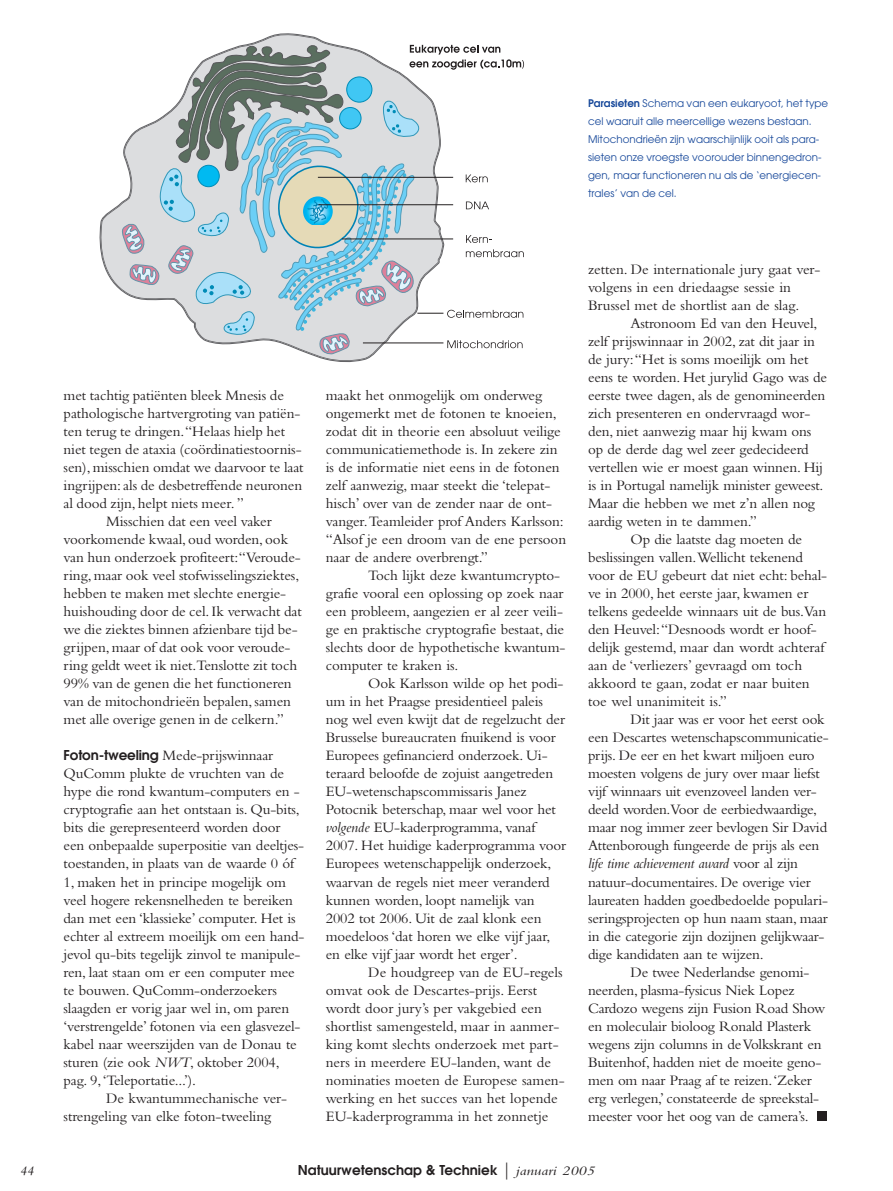
<style>
.page{position:relative;width:893px;height:1191px;background:#fff}
.page>*{position:absolute;margin:0;border:0;box-sizing:border-box;transform-origin:0 0}
.t1{font:15px/18px "Bembo";letter-spacing:-.01em;color:#231f20}
.t2{font:italic 15px "Bembo";letter-spacing:-.015em;color:#231f20}
.t3{font:600 13.5px "Avant Garde";color:#231f20}
.t4{font:italic 13.5px "Bembo";color:#231f20}
.t5{font:10.5px/18px "Avant Garde";color:#17489a}
.s1{font-weight:600}
.s2{font-family:"Avant Garde";font-weight:600;font-size:13.5px}
.s3{font-style:italic}
.s4{font-style:normal}
.s5{font-family:"Bembo";font-weight:400;font-size:19.5px}
.s6{font-family:"Bembo";font-weight:400;font-style:italic}
</style>
<div class="page">
<div style="left:817px;top:1111px;width:9px;height:9px;background:#231f20"></div>
<svg style="left:100px;top:33px;width:275px;height:329px"></svg>
<svg style="left:120px;top:44px;width:404px;height:310px"></svg>
<p class="t5" style="left:588px;top:95px;width:242px"><span class="s1">Parasieten</span> Schema van een eukaryoot, het type cel waaruit alle meercellige wezens bestaan.<br>Mitochondrieën zijn waarschijnlijk ooit als para&shy;sieten onze vroegste voorouder binnengedron&shy;gen, maar functioneren nu als de ‘energiecen&shy;trales’ van de cel.</p>
<p class="t1" style="left:64px;top:388px;width:222px">met tachtig patiënten bleek Mnesis de</p>
<p class="t1" style="left:64px;top:406px;width:238px">pathologische hartvergroting van patiën-</p>
<p class="t1" style="left:64px;top:424px;width:223px">ten terug te dringen.“Helaas hielp het</p>
<p class="t1" style="left:64px;top:442px;width:240px">niet tegen de ataxia (coördinatiestoornis-</p>
<p class="t1" style="left:64px;top:460px;width:242px">sen), misschien omdat we daarvoor te laat</p>
<p class="t1" style="left:64px;top:478px;width:240px">ingrijpen: als de desbetreffende neuronen</p>
<p class="t1" style="left:64px;top:496px;width:182px">al dood zijn, helpt niets meer. ”</p>
<p class="t1" style="left:106px;top:514px;width:167px">Misschien dat een veel vaker</p>
<p class="t1" style="left:64px;top:532px;width:226px">voorkomende kwaal, oud worden, ook</p>
<p class="t1" style="left:64px;top:550px;width:239px">van hun onderzoek profiteert:“Veroude-</p>
<p class="t1" style="left:64px;top:568px;width:237px">ring, maar ook veel stofwisselingsziektes,</p>
<p class="t1" style="left:64px;top:586px;width:224px">hebben te maken met slechte energie-</p>
<p class="t1" style="left:64px;top:604px;width:240px">huishouding door de cel. Ik verwacht dat</p>
<p class="t1" style="left:64px;top:622px;width:236px">we die ziektes binnen afzienbare tijd be-</p>
<p class="t1" style="left:64px;top:640px;width:228px">grijpen, maar of dat ook voor veroude-</p>
<p class="t1" style="left:64px;top:658px;width:235px">ring geldt weet ik niet.Tenslotte zit toch</p>
<p class="t1" style="left:64px;top:676px;width:230px">99% van de genen die het functioneren</p>
<p class="t1" style="left:64px;top:694px;width:229px">van de mitochondrieën bepalen, samen</p>
<p class="t1" style="left:64px;top:712px;width:222px">met alle overige genen in de celkern.”</p>
<p class="t1" style="left:64px;top:748px;width:242px"><span class="s2">Foton-tweeling</span> Mede-prijswinnaar QuComm plukte de vruchten van de hype die rond kwantum-computers en - cryptografie aan het ontstaan is. Qu-bits, bits die gerepresenteerd worden door een onbepaalde superpositie van deeltjes&shy;toestanden, in plaats van de waarde 0 óf 1, maken het in principe mogelijk om veel hogere rekensnelheden te bereiken dan met een ‘klassieke’ computer. Het is echter al extreem moeilijk om een hand&shy;jevol qu-bits tegelijk zinvol te manipule&shy;ren, laat staan om er een computer mee te bouwen. QuComm-onderzoekers slaagden er vorig jaar wel in, om paren ‘verstrengelde’ fotonen via een glasvezel&shy;kabel naar weerszijden van de Donau te sturen (zie ook <span class="s3">NWT</span>, oktober 2004, pag. 9,‘Teleportatie...’).</p>
<p class="t1" style="left:64px;top:1090px;width:225px;text-indent:43px">De kwantummechanische ver&shy;strengeling van elke foton-tweeling</p>
<p class="t1" style="left:326px;top:388px;width:242px">maakt het onmogelijk om onderweg ongemerkt met de fotonen te knoeien, zodat dit in theorie een absoluut veilige communicatiemethode is. In zekere zin is de informatie niet eens in de fotonen zelf aanwezig, maar steekt die ‘telepat&shy;hisch’ over van de zender naar de ont&shy;vanger.Teamleider prof Anders Karlsson: “Alsof je een droom van de ene persoon naar de andere overbrengt.”</p>
<p class="t1" style="left:326px;top:568px;width:241px;text-indent:43px">Toch lijkt deze kwantumcrypto&shy;grafie vooral een oplossing op zoek naar een probleem, aangezien er al zeer veili&shy;ge en praktische cryptografie bestaat, die slechts door de hypothetische kwantum&shy;computer te kraken is.</p>
<p class="t1" style="left:326px;top:676px;width:242px;text-indent:43px">Ook Karlsson wilde op het podi&shy;um in het Praagse presidentieel paleis nog wel even kwijt dat de regelzucht der Brusselse bureaucraten fnuikend is voor Europees gefinancierd onderzoek. Ui&shy;teraard beloofde de zojuist aangetreden EU-wetenschapscommissaris Janez Potocnik beterschap, maar wel voor het <span class="s3">volgende</span> EU-kaderprogramma, vanaf 2007. Het huidige kaderprogramma voor Europees wetenschappelijk onderzoek, waarvan de regels niet meer veranderd kunnen worden, loopt namelijk van 2002 tot 2006. Uit de zaal klonk een moedeloos ‘dat horen we elke vijf jaar, en elke vijf jaar wordt het erger’.</p>
<p class="t1" style="left:326px;top:964px;width:240px;text-indent:43px">De houdgreep van de EU-regels omvat ook de Descartes-prijs. Eerst wordt door jury’s per vakgebied een shortlist samengesteld, maar in aanmer&shy;king komt slechts onderzoek met part&shy;ners in meerdere EU-landen, want de nominaties moeten de Europese samen&shy;werking en het succes van het lopende EU-kaderprogramma in het zonnetje</p>
<p class="t1" style="left:588px;top:262px;width:234px">zetten. De internationale jury gaat ver&shy;volgens in een driedaagse sessie in<br>Brussel met de shortlist aan de slag.</p>
<p class="t1" style="left:631px;top:316px;width:188px">Astronoom Ed van den Heuvel,</p>
<p class="t1" style="left:588px;top:334px;width:228px">zelf prijswinnaar in 2002, zat dit jaar in</p>
<p class="t1" style="left:588px;top:352px;width:222px">de jury:“Het is soms moeilijk om het</p>
<p class="t1" style="left:588px;top:370px;width:241px">eens te worden. Het jurylid Gago was de</p>
<p class="t1" style="left:588px;top:388px;width:239px">eerste twee dagen, als de genomineerden</p>
<p class="t1" style="left:588px;top:406px;width:224px">zich presenteren en ondervraagd wor-</p>
<p class="t1" style="left:588px;top:424px;width:225px">den, niet aanwezig maar hij kwam ons</p>
<p class="t1" style="left:588px;top:442px;width:222px">op de derde dag wel zeer gedecideerd</p>
<p class="t1" style="left:588px;top:460px;width:236px">vertellen wie er moest gaan winnen. Hij</p>
<p class="t1" style="left:588px;top:478px;width:237px">is in Portugal namelijk minister geweest.</p>
<p class="t1" style="left:588px;top:496px;width:228px">Maar die hebben we met z’n allen nog</p>
<p class="t1" style="left:588px;top:514px;width:170px">aardig weten in te dammen.”</p>
<p class="t1" style="left:631px;top:532px;width:173px">Op die laatste dag moeten de</p>
<p class="t1" style="left:588px;top:550px;width:217px">beslissingen vallen.Wellicht tekenend</p>
<p class="t1" style="left:588px;top:568px;width:241px">voor de EU gebeurt dat niet echt: behal-</p>
<p class="t1" style="left:588px;top:586px;width:222px">ve in 2000, het eerste jaar, kwamen er</p>
<p class="t1" style="left:588px;top:604px;width:240px">telkens gedeelde winnaars uit de bus.Van</p>
<p class="t1" style="left:588px;top:622px;width:230px">den Heuvel:“Desnoods wordt er hoof-</p>
<p class="t1" style="left:588px;top:640px;width:238px">delijk gestemd, maar dan wordt achteraf</p>
<p class="t1" style="left:588px;top:658px;width:216px">aan de ‘verliezers’ gevraagd om toch</p>
<p class="t1" style="left:588px;top:676px;width:223px">akkoord te gaan, zodat er naar buiten</p>
<p class="t1" style="left:588px;top:694px;width:141px">toe wel unanimiteit is.”</p>
<p class="t1" style="left:631px;top:712px;width:196px">Dit jaar was er voor het eerst ook</p>
<p class="t1" style="left:588px;top:730px;width:242px">een Descartes wetenschapscommunicatie-</p>
<p class="t1" style="left:588px;top:748px;width:228px">prijs. De eer en het kwart miljoen euro</p>
<p class="t1" style="left:588px;top:766px;width:233px">moesten volgens de jury over maar liefst</p>
<p class="t1" style="left:588px;top:784px;width:230px">vijf winnaars uit evenzoveel landen ver-</p>
<p class="t1" style="left:588px;top:802px;width:231px">deeld worden.Voor de eerbiedwaardige,</p>
<p class="t1" style="left:588px;top:820px;width:241px">maar nog immer zeer bevlogen Sir David</p>
<p class="t1" style="left:588px;top:838px;width:233px">Attenborough fungeerde de prijs als een</p>
<p class="t2" style="left:588px;top:858px;width:212px">life time achievement award <span class="s4">voor al zijn</span></p>
<p class="t1" style="left:588px;top:874px;width:224px">natuur-documentaires. De overige vier</p>
<p class="t1" style="left:588px;top:892px;width:242px">laureaten hadden goedbedoelde populari-</p>
<p class="t1" style="left:588px;top:910px;width:241px">seringsprojecten op hun naam staan, maar</p>
<p class="t1" style="left:588px;top:928px;width:238px">in die categorie zijn dozijnen gelijkwaar-</p>
<p class="t1" style="left:588px;top:946px;width:177px">dige kandidaten aan te wijzen.</p>
<p class="t1" style="left:631px;top:964px;width:180px">De twee Nederlandse genomi-</p>
<p class="t1" style="left:588px;top:982px;width:208px">neerden, plasma-fysicus Niek Lopez</p>
<p class="t1" style="left:588px;top:1000px;width:239px">Cardozo wegens zijn Fusion Road Show</p>
<p class="t1" style="left:588px;top:1018px;width:225px">en moleculair bioloog Ronald Plasterk</p>
<p class="t1" style="left:588px;top:1036px;width:235px">wegens zijn columns in de Volkskrant en</p>
<p class="t1" style="left:588px;top:1054px;width:235px">Buitenhof, hadden niet de moeite geno-</p>
<p class="t1" style="left:588px;top:1072px;width:225px">men om naar Praag af te reizen.‘Zeker</p>
<p class="t1" style="left:588px;top:1090px;width:233px">erg verlegen,’ constateerde de spreekstal-</p>
<p class="t1" style="left:588px;top:1108px;width:222px">meester voor het oog van de camera’s.</p>
<p class="t4" style="left:20px;top:1165px;width:15px">44</p>
<p class="t3" style="left:298px;top:1164px;width:298px">Natuurwetenschap &amp; Techniek <span class="s5">|</span> <span class="s6">januari 2005</span></p>
</div>
